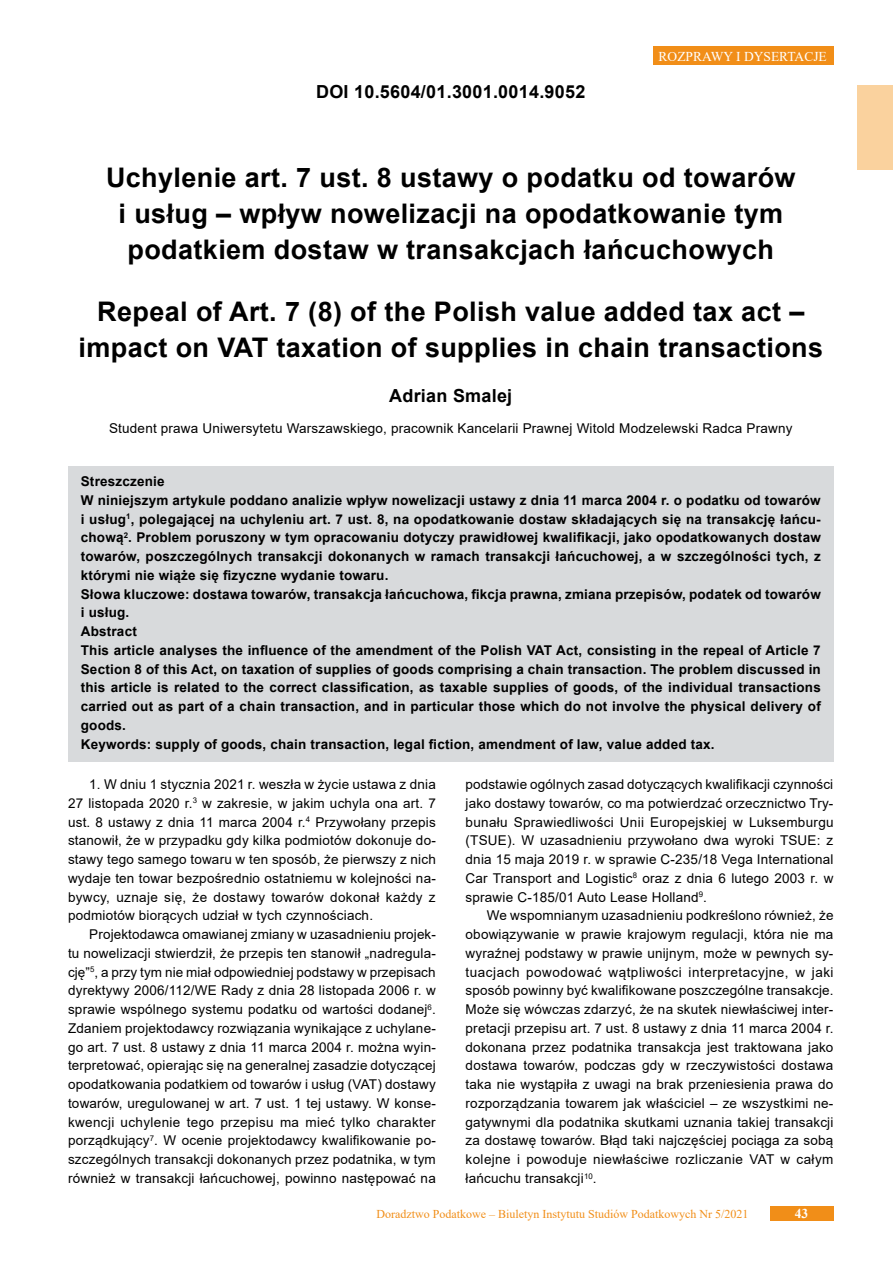
<style>
.page{position:relative;width:893px;height:1263px;background:#fff}
.page>*{position:absolute;margin:0;border:0;box-sizing:border-box;transform-origin:0 0}
.tytul{font:700 27px/36px "Arial";letter-spacing:.015em;color:#000;text-align:center}
.doi{font:700 18px "Arial";letter-spacing:.015em;color:#000}
.autor1{font:700 18px "Arial";letter-spacing:.015em;color:#000}
.tekst{font:13.5px/18.8px "Arial";letter-spacing:.015em;color:#000;text-align:justify}
.lead{font:700 13.5px/18.8px "Arial";letter-spacing:.015em;color:#000;text-align:justify}
.inf_o_autorze{font:13.5px "Arial";letter-spacing:.015em;color:#000}
.t1{font:13.5px "Times New Roman";color:#fff}
.t2{font:700 13.5px "Times New Roman";color:#fff}
.t3{font:12px "Times New Roman";color:#f18e18}
</style>
<div class="page">
<div style="left:770px;top:1205px;width:63px;height:15px;background:#f18e18"></div>
<div style="left:653px;top:46px;width:180px;height:19px;background:#f18e18"></div>
<div style="left:857px;top:85px;width:36px;height:85px;background:#fad29e"></div>
<div style="left:68px;top:466px;width:765px;height:34px;background:#d8dadc"></div>
<div style="left:68px;top:484px;width:765px;height:109px;background:#d8dadc"></div>
<div style="left:68px;top:578px;width:765px;height:53px;background:#d8dadc"></div>
<div style="left:68px;top:616px;width:765px;height:34px;background:#d8dadc"></div>
<div style="left:68px;top:634px;width:765px;height:109px;background:#d8dadc"></div>
<div style="left:68px;top:728px;width:765px;height:34px;background:#d8dadc"></div>
<p class="doi" style="left:316px;top:79px;width:271px">DOI 10.5604/01.3001.0014.9052</p>
<p class="t1" style="left:659px;top:47px;width:170px">ROZPRAWY I DYSERTACJE</p>
<p class="tytul" style="left:106px;top:160px;width:691px">Uchylenie art. 7 ust. 8 ustawy o podatku od towarów i usług – wpływ nowelizacji na opodatkowanie tym podatkiem dostaw w transakcjach łańcuchowych</p>
<p class="tytul" style="left:79px;top:294px;width:746px">Repeal of Art. 7 (8) of the Polish value added tax act – impact on VAT taxation of supplies in chain transactions</p>
<p class="autor1" style="left:389px;top:383px;width:125px">Adrian Smalej</p>
<p class="inf_o_autorze" style="left:109px;top:419px;width:685px">Student prawa Uniwersytetu Warszawskiego, pracownik Kancelarii Prawnej Witold Modzelewski Radca Prawny</p>
<p class="lead" style="left:81px;top:472px;width:85px">Streszczenie</p>
<p class="lead" style="left:81px;top:491px;width:742px">W niniejszym artykule poddano analizie wpływ nowelizacji ustawy z dnia 11 marca 2004 r. o podatku od towarów i usług<sup>1</sup>, polegającej na uchyleniu art. 7 ust. 8, na opodatkowanie dostaw składających się na transakcję łańcu&shy;chową<sup>2</sup>. Problem poruszony w tym opracowaniu dotyczy prawidłowej kwalifikacji, jako opodatkowanych dostaw towarów, poszczególnych transakcji dokonanych w ramach transakcji łańcuchowej, a w szczególności tych, z którymi nie wiąże się fizyczne wydanie towaru.</p>
<p class="lead" style="left:81px;top:585px;width:742px">Słowa kluczowe: dostawa towarów, transakcja łańcuchowa, fikcja prawna, zmiana przepisów, podatek od towarów i usług.</p>
<p class="lead" style="left:81px;top:622px;width:58px">Abstract</p>
<p class="lead" style="left:81px;top:641px;width:742px">This article analyses the influence of the amendment of the Polish VAT Act, consisting in the repeal of Article 7<br>Section 8 of this Act, on taxation of supplies of goods comprising a chain transaction. The problem discussed in this article is related to the correct classification, as taxable supplies of goods, of the individual transactions carried out as part of a chain transaction, and in particular those which do not involve the physical delivery of goods.</p>
<p class="lead" style="left:81px;top:735px;width:635px">Keywords: supply of goods, chain transaction, legal fiction, amendment of law, value added tax.</p>
<p class="tekst" style="left:68px;top:775px;width:369px;text-indent:21px">1. W dniu 1 stycznia 2021 r. weszła w życie ustawa z dnia 27 listopada 2020 r.<sup>3</sup> w zakresie, w jakim uchyla ona art. 7 ust. 8 ustawy z dnia 11 marca 2004 r.<sup>4</sup> Przywołany przepis stanowił, że w przypadku gdy kilka podmiotów dokonuje do&shy;stawy tego samego towaru w ten sposób, że pierwszy z nich wydaje ten towar bezpośrednio ostatniemu w kolejności na&shy;bywcy, uznaje się, że dostawy towarów dokonał każdy z podmiotów biorących udział w tych czynnościach.</p>
<p class="tekst" style="left:68px;top:925px;width:369px;text-indent:21px">Projektodawca omawianej zmiany w uzasadnieniu projek&shy;tu nowelizacji stwierdził, że przepis ten stanowił „nadregula&shy;cję”<sup>5</sup>, a przy tym nie miał odpowiedniej podstawy w przepisach dyrektywy 2006/112/WE Rady z dnia 28 listopada 2006 r. w sprawie wspólnego systemu podatku od wartości dodanej<sup>6</sup>.<br>Zdaniem projektodawcy rozwiązania wynikające z uchylane&shy;go art. 7 ust. 8 ustawy z dnia 11 marca 2004 r. można wyin&shy;terpretować, opierając się na generalnej zasadzie dotyczącej opodatkowania podatkiem od towarów i usług (VAT) dostawy towarów, uregulowanej w art. 7 ust. 1 tej ustawy. W konse&shy;kwencji uchylenie tego przepisu ma mieć tylko charakter porządkujący<sup>7</sup>. W ocenie projektodawcy kwalifikowanie po&shy;szczególnych transakcji dokonanych przez podatnika, w tym również w transakcji łańcuchowej, powinno następować na</p>
<p class="tekst" style="left:466px;top:775px;width:369px">podstawie ogólnych zasad dotyczących kwalifikacji czynności jako dostawy towarów, co ma potwierdzać orzecznictwo Try&shy;bunału Sprawiedliwości Unii Europejskiej w Luksemburgu (TSUE). W uzasadnieniu przywołano dwa wyroki TSUE: z dnia 15 maja 2019 r. w sprawie C-235/18 Vega International Car Transport and Logistic<sup>8</sup> oraz z dnia 6 lutego 2003 r. w sprawie C-185/01 Auto Lease Holland<sup>9</sup>.</p>
<p class="tekst" style="left:466px;top:906px;width:369px;text-indent:21px">We wspomnianym uzasadnieniu podkreślono również, że obowiązywanie w prawie krajowym regulacji, która nie ma wyraźnej podstawy w prawie unijnym, może w pewnych sy&shy;tuacjach powodować wątpliwości interpretacyjne, w jaki sposób powinny być kwalifikowane poszczególne transakcje.<br>Może się wówczas zdarzyć, że na skutek niewłaściwej inter&shy;pretacji przepisu art. 7 ust. 8 ustawy z dnia 11 marca 2004 r. dokonana przez podatnika transakcja jest traktowana jako dostawa towarów, podczas gdy w rzeczywistości dostawa taka nie wystąpiła z uwagi na brak przeniesienia prawa do rozporządzania towarem jak właściciel – ze wszystkimi ne&shy;gatywnymi dla podatnika skutkami uznania takiej transakcji za dostawę towarów. Błąd taki najczęściej pociąga za sobą kolejne i powoduje niewłaściwe rozliczanie VAT w całym łańcuchu transakcji<sup>10</sup>.</p>
<p class="t3" style="left:376px;top:1205px;width:373px">Doradztwo Podatkowe – Biuletyn Instytutu Studiów Podatkowych Nr 5/2021</p>
<p class="t2" style="left:795px;top:1204px;width:15px">43</p>
</div>
